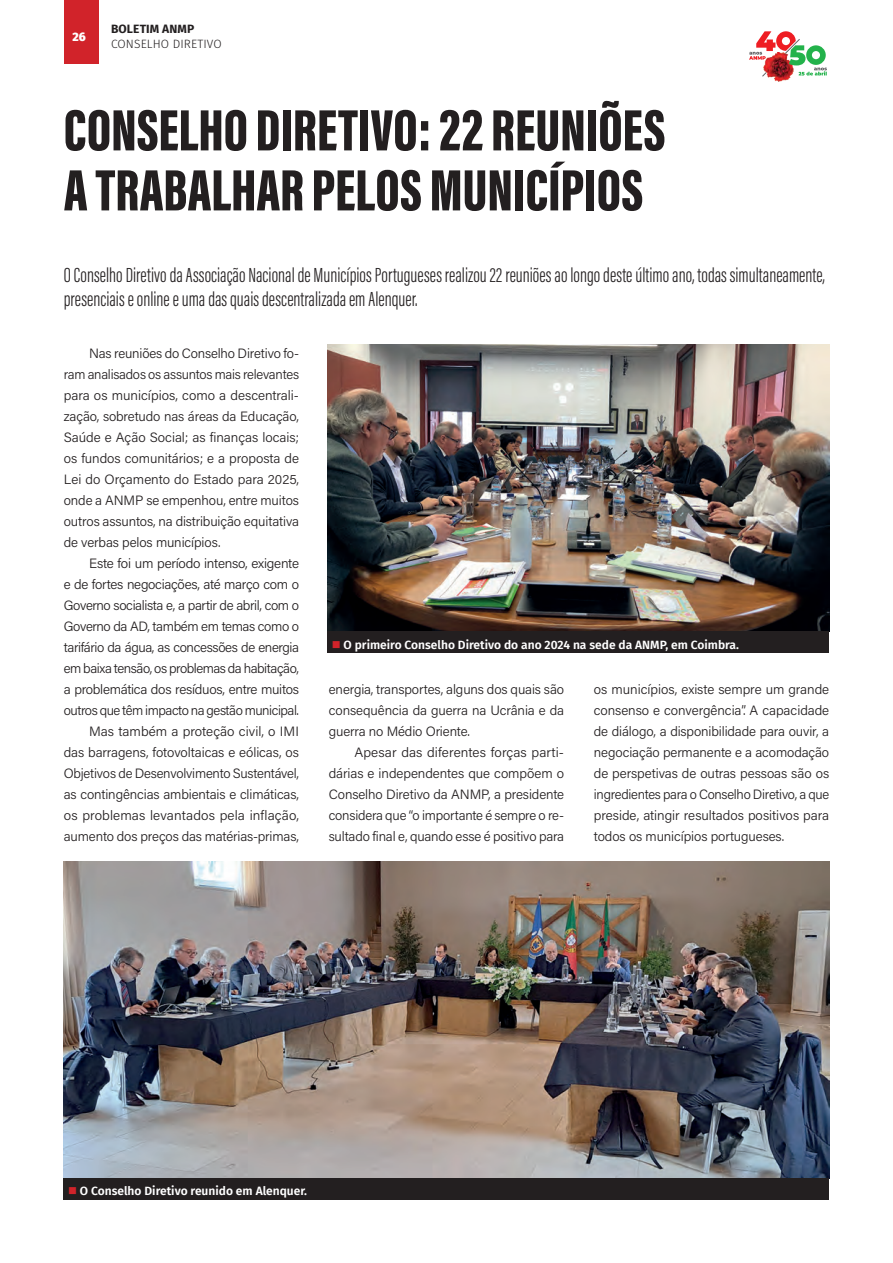
<style>
.page{position:relative;width:893px;height:1263px;background:#fff}
.page>*{position:absolute;margin:0;border:0;box-sizing:border-box;transform-origin:0 0}
.t1{font:60px/60px "Acumin Variable Concept";color:#231f20}
.t2{font:21px/24px "Acumin Variable Concept";color:#231f20}
.t3{font:13.5px/21px "Acumin Variable Concept";letter-spacing:-.015em;color:#231f20;text-align:justify}
.t4{font:600 12px "Fira Sans";color:#fff}
.t5{font:300 12px "Fira Sans";letter-spacing:.01em;color:#231f20}
.t6{font:700 12px "Fira Sans";letter-spacing:.01em;color:#231f20}
.t7{font:900 12px "Fira Sans";color:#fff}
.s1{color:#d1232a}
</style>
<div class="page">
<div style="left:64px;top:0;width:34px;height:64px;background:#d1232a"></div>
<img style="left:768px;top:77px;width:23px;height:5px">
<svg style="left:749px;top:31px;width:78px;height:46px"></svg>
<img style="left:327px;top:345px;width:502px;height:287px">
<div style="left:327px;top:632px;width:502px;height:21px;background:#231f20"></div>
<img style="left:64px;top:862px;width:765px;height:316px">
<div style="left:64px;top:1178px;width:765px;height:21px;background:#231f20"></div>
<p class="t7" style="left:73px;top:27px;width:15px">26</p>
<p class="t6" style="left:111px;top:18px;width:85px">BOLETIM ANMP</p>
<p class="t5" style="left:111px;top:35px;width:112px">CONSELHO DIRETIVO</p>
<h1 class="t1" style="left:64px;top:97px;width:603px">CONSELHO DIRETIVO: 22 REUNIÕES<br>A TRABALHAR PELOS MUNICÍPIOS</h1>
<h2 class="t2" style="left:64px;top:262px;width:763px">O Conselho Diretivo da Associação Nacional de Municípios Portugueses realizou 22 reuniões ao longo deste último ano, todas simultaneamente, presenciais e online e uma das quais descentralizada em Alenquer.</h2>
<p class="t3" style="left:64px;top:342px;width:237px;text-indent:26px">Nas reuniões do Conselho Diretivo fo&shy;ram analisados os assuntos mais relevantes para os municípios, como a descentrali&shy;zação, sobretudo nas áreas da Educação, Saúde e Ação Social; as finanças locais; os fundos comunitários; e a proposta de Lei do Orçamento do Estado para 2025, onde a ANMP se empenhou, entre muitos outros assuntos, na distribuição equitativa de verbas pelos municípios.</p>
<p class="t3" style="left:64px;top:552px;width:237px;text-align:right">Este foi um período intenso, exigente<br>e de fortes negociações, até março com o Governo socialista e, a partir de abril, com o Governo da AD, também em temas como o tarifário da água, as concessões de energia em baixa tensão, os problemas da habitação, a problemática dos resíduos, entre muitos outros que têm impacto na gestão municipal.<br>Mas também a proteção civil, o IMI<br>das barragens, fotovoltaicas e eólicas, os Objetivos de Desenvolvimento Sustentável, as contingências ambientais e climáticas, os problemas levantados pela inflação, aumento dos preços das matérias-primas,</p>
<p class="t4" style="left:332px;top:634px;width:409px"><span class="s1">■</span> O primeiro Conselho Diretivo do ano 2024 na sede da ANMP, em Coimbra.</p>
<p class="t3" style="left:594px;top:678px;width:237px">os municípios, existe sempre um grande consenso e convergência”. A capacidade de diálogo, a disponibilidade para ouvir, a negociação permanente e a acomodação de perspetivas de outras pessoas são os ingredientes para o Conselho Diretivo, a que preside, atingir resultados positivos para todos os municípios portugueses.</p>
<p class="t3" style="left:329px;top:678px;width:237px">energia, transportes, alguns dos quais são consequência da guerra na Ucrânia e da guerra no Médio Oriente.</p>
<p class="t3" style="left:329px;top:741px;width:237px;text-indent:26px">Apesar das diferentes forças parti&shy;dárias e independentes que compõem o Conselho Diretivo da ANMP, a presidente considera que “o importante é sempre o re&shy;sultado final e, quando esse é positivo para</p>
<p class="t4" style="left:68px;top:1181px;width:241px"><span class="s1">■</span> O Conselho Diretivo reunido em Alenquer.</p>
</div>
